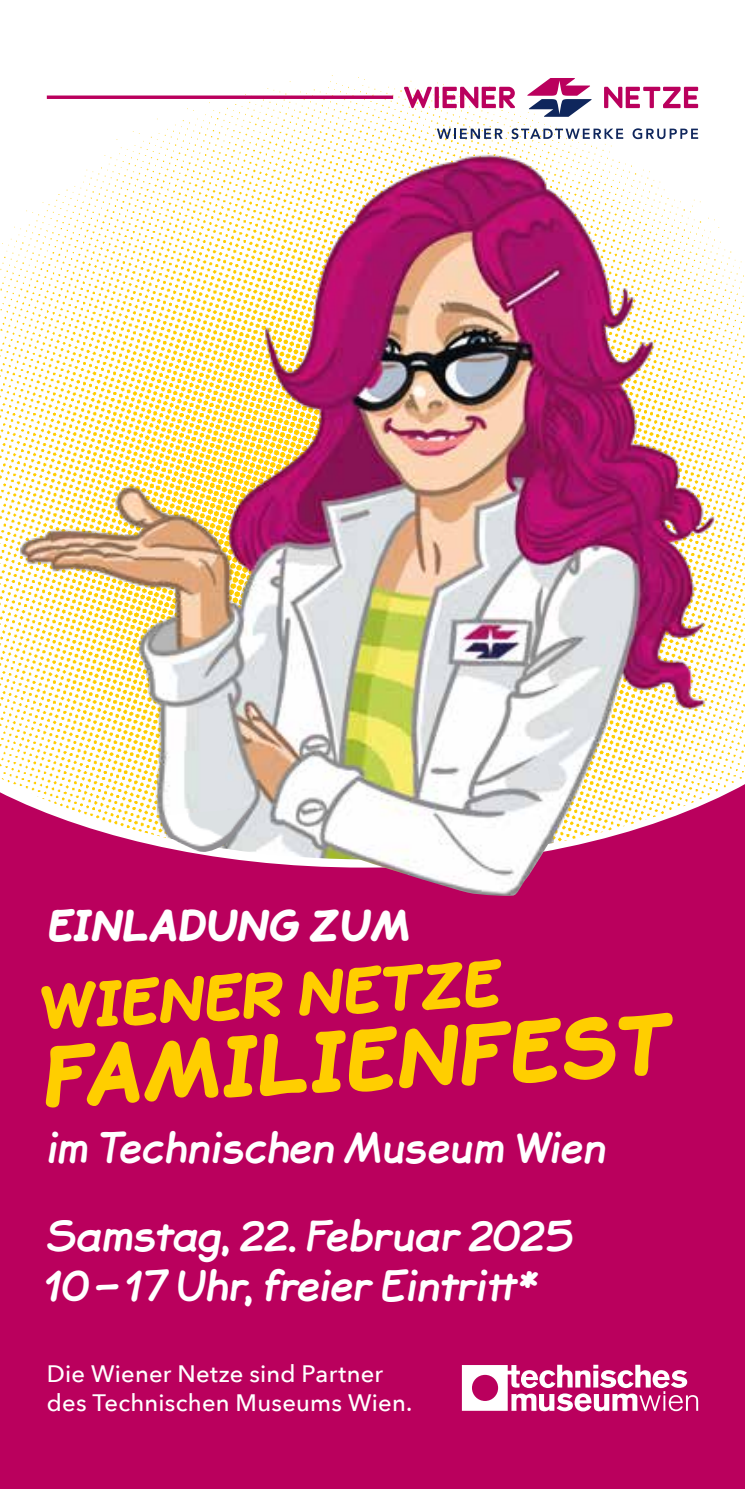
<style>
.page{position:relative;width:745px;height:1489px;background:#fff}
.page>*{position:absolute;margin:0;border:0;box-sizing:border-box;transform-origin:0 0}
.t1{font:italic 700 40px/50px "Jolly Good Sans";color:#fff}
.t2{font:italic 900 40px "Jolly Good Sans";color:#fff}
.t3{font:500 23.75px/28.5px "Avenir Next";letter-spacing:.01em;color:#fff}
</style>
<div class="page">
<div style="left:0;top:867px;width:744px;height:621px;background:#ba005d"></div>
<img style="left:0;top:75px;width:744px;height:792px">
<svg style="left:46px;top:1012px;width:626px;height:95px;background:#d34b3a"></svg>
<svg style="left:41px;top:959px;width:460px;height:70px;background:#d2483c"></svg>
<svg style="left:527px;top:78px;width:64px;height:39px"></svg>
<svg style="left:603px;top:87px;width:94px;height:21px"></svg>
<svg style="left:434px;top:87px;width:4px;height:21px"></svg>
<svg style="left:442px;top:87px;width:72px;height:21px"></svg>
<svg style="left:403px;top:87px;width:28px;height:21px"></svg>
<svg style="left:436px;top:129px;width:66px;height:10px"></svg>
<svg style="left:511px;top:128px;width:112px;height:11px"></svg>
<svg style="left:632px;top:128px;width:65px;height:11px"></svg>
<svg style="left:461px;top:1364px;width:236px;height:47px"></svg>
<img style="left:296px;top:761px;width:262px;height:135px">
<img style="left:159px;top:808px;width:93px;height:45px">
<p class="t2" style="left:48px;top:903px;width:364px">EINLADUNG ZUM</p>
<p class="t1" style="left:48px;top:1124px;width:560px">im Technischen Museum Wien</p>
<p class="t1" style="left:44px;top:1212px;width:530px">Samstag, 22. Februar 2025<br>10–17 Uhr, freier Eintritt*</p>
<p class="t3" style="left:47px;top:1358px;width:367px">Die Wiener Netze sind Partner des Technischen Museums Wien.</p>
</div>
